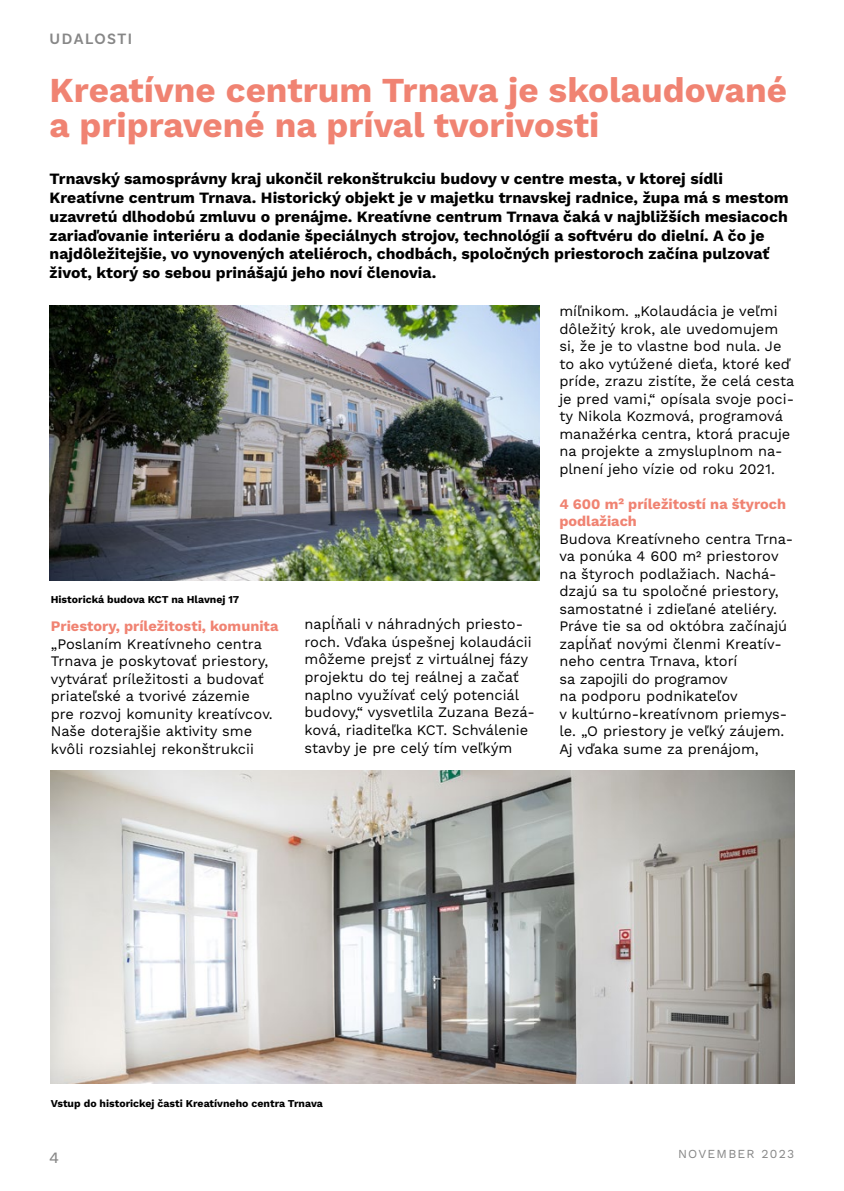
<style>
.page{position:relative;width:844px;height:1191px;background:#fff}
.page>*{position:absolute;margin:0;border:0;box-sizing:border-box;transform-origin:0 0}
.t1{font:700 35px/35px "Work Sans";color:#f08372}
.t2{font:700 15.75px/18.7px "Work Sans";color:#000}
.t3{font:600 15.75px "Basic Sans";letter-spacing:.095em;color:#878787}
.t4{font:15.75px "Basic Sans";color:#878787}
.t5{font:14.53px/17.5px "Work Sans";color:#000}
.t6{font:700 14.53px/17.5px "Work Sans";color:#f08372}
.t7{font:12.25px "Work Sans";letter-spacing:.1em;color:#878787}
.t8{font:700 10.5px "Work Sans";color:#000}
</style>
<div class="page">
<img style="left:50px;top:305px;width:489px;height:275px">
<img style="left:51px;top:770px;width:743px;height:313px">
<p class="t3" style="left:50px;top:29px;width:84px">UDALOSTI</p>
<h1 class="t1" style="left:50px;top:71px;width:738px">Kreatívne centrum Trnava je skolaudované a pripravené na príval tvorivosti</h1>
<p class="t2" style="left:50px;top:169px;width:740px">Trnavský samosprávny kraj ukončil rekonštrukciu budovy v centre mesta, v ktorej sídli Kreatívne centrum Trnava. Historický objekt je v majetku trnavskej radnice, župa má s mestom uzavretú dlhodobú zmluvu o prenájme. Kreatívne centrum Trnava čaká v najbližších mesiacoch zariaďovanie interiéru a dodanie špeciálnych strojov, technológií a softvéru do dielní. A čo je najdôležitejšie, vo vynovených ateliéroch, chodbách, spoločných priestoroch začína pulzovať život, ktorý so sebou prinášajú jeho noví členovia.</p>
<p class="t8" style="left:51px;top:592px;width:190px">Historická budova KCT na Hlavnej 17</p>
<p class="t6" style="left:51px;top:617px;width:229px">Priestory, príležitosti, komunita</p>
<p class="t5" style="left:51px;top:636px;width:223px">„Poslaním Kreatívneho centra<br>Trnava je poskytovať priestory, vytvárať príležitosti a budovať priateľské a tvorivé zázemie pre rozvoj komunity kreatívcov.<br>Naše doterajšie aktivity sme kvôli rozsiahlej rekonštrukcii</p>
<p class="t5" style="left:304px;top:615px;width:232px">napĺňali v náhradných priesto&shy;roch. Vďaka úspešnej kolaudácii môžeme prejsť z virtuálnej fázy projektu do tej reálnej a začať naplno využívať celý potenciál budovy,“ vysvetlila Zuzana Bezá&shy;ková, riaditeľka KCT. Schválenie stavby je pre celý tím veľkým</p>
<p class="t5" style="left:559px;top:303px;width:236px">míľnikom. „Kolaudácia je veľmi dôležitý krok, ale uvedomujem si, že je to vlastne bod nula. Je to ako vytúžené dieťa, ktoré keď príde, zrazu zistíte, že celá cesta je pred vami,“ opísala svoje poci&shy;ty Nikola Kozmová, programová manažérka centra, ktorá pracuje na projekte a zmysluplnom na&shy;plnení jeho vízie od roku 2021.</p>
<p class="t6" style="left:559px;top:494px;width:228px">4 600 m² príležitostí na štyroch podlažiach</p>
<p class="t5" style="left:559px;top:531px;width:235px">Budova Kreatívneho centra Trna&shy;va ponúka 4 600 m2 priestorov na štyroch podlažiach. Nachá&shy;dzajú sa tu spoločné priestory, samostatné i zdieľané ateliéry.<br>Práve tie sa od októbra začínajú zapĺňať novými členmi Kreatív&shy;neho centra Trnava, ktorí<br>sa zapojili do programov<br>na podporu podnikateľov<br>v kultúrno-kreatívnom priemys&shy;le. „O priestory je veľký záujem.<br>Aj vďaka sume za prenájom,</p>
<p class="t8" style="left:51px;top:1095px;width:273px">Vstup do historickej časti Kreatívneho centra Trnava</p>
<p class="t4" style="left:50px;top:1148px;width:11px">4</p>
<p class="t7" style="left:677px;top:1146px;width:118px">NOVEMBER 2023</p>
</div>
